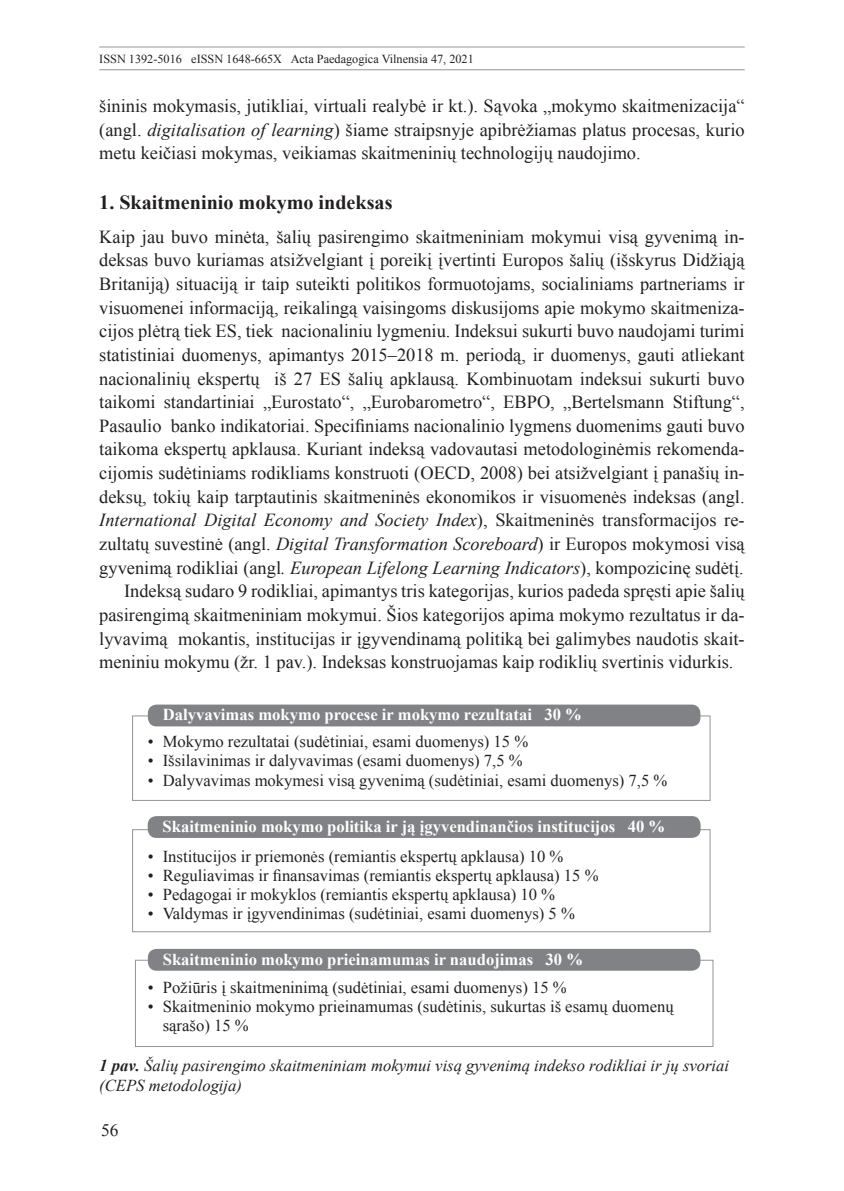
<style>
.page{position:relative;width:844px;height:1191px;background:#fff}
.page>*{position:absolute;margin:0;border:0;box-sizing:border-box;transform-origin:0 0}
.t1{font:700 20.12px "Times New Roman";color:#231f20}
.t2{font:18.38px/23.6px "Times New Roman";color:#231f20;text-align:justify}
.t3{font:italic 18.38px "Times New Roman";color:#231f20}
.t4{font:17.5px "Times New Roman";color:#231f20}
.t5{font:16.62px/19.2px "Times New Roman";color:#231f20}
.t6{font:700 16.62px "Times New Roman";color:#fff}
.t7{font:italic 16.62px/19.2px "Times New Roman";color:#231f20}
.t8{font:12.25px "Times New Roman";color:#231f20}
.s1{font-style:italic}
.s2{font-style:normal}
.s3{font-weight:700}
</style>
<div class="page">
<hr style="left:99px;top:47px;width:645px;height:1px;background:#939598">
<hr style="left:99px;top:69px;width:645px;height:1px;background:#939598">
<div style="left:132px;top:715px;width:578px;height:86px;border:1px solid #939598"></div>
<div style="left:132px;top:829px;width:578px;height:103px;border:1px solid #939598"></div>
<div style="left:135px;top:959px;width:578px;height:88px;border:1px solid #939598"></div>
<div style="left:148px;top:704px;width:552px;height:22px;background:#808285;border-radius:9px"></div>
<div style="left:148px;top:816px;width:552px;height:22px;background:#808285;border-radius:9px"></div>
<div style="left:148px;top:949px;width:552px;height:21px;background:#808285;border-radius:9px"></div>
<p class="t8" style="left:99px;top:51px;width:376px">ISSN 1392-5016 eISSN 1648-665X Acta Paedagogica Vilnensia 47, 2021</p>
<p class="t2" style="left:99px;top:94px;width:646px">šininis mokymasis, jutikliai, virtuali realybė ir kt.). Sąvoka „mokymo skaitmenizacija“ (angl. <span class="s1">digitalisation of learning</span>) šiame straipsnyje apibrėžiamas platus procesas, kurio metu keičiasi mokymas, veikiamas skaitmeninių technologijų naudojimo.</p>
<p class="t1" style="left:99px;top:188px;width:294px">1. Skaitmeninio mokymo indeksas</p>
<p class="t2" style="left:99px;top:224px;width:646px">Kaip jau buvo minėta, šalių pasirengimo skaitmeniniam mokymui visą gyvenimą in-</p>
<p class="t2" style="left:99px;top:248px;width:646px">deksas buvo kuriamas atsižvelgiant į poreikį įvertinti Europos šalių (išskyrus Didžiąją</p>
<p class="t2" style="left:99px;top:272px;width:646px">Britaniją) situaciją ir taip suteikti politikos formuotojams, socialiniams partneriams ir</p>
<p class="t2" style="left:99px;top:295px;width:646px">visuomenei informaciją, reikalingą vaisingoms diskusijoms apie mokymo skaitmeniza-</p>
<p class="t2" style="left:99px;top:319px;width:646px">cijos plėtrą tiek ES, tiek nacionaliniu lygmeniu. Indeksui sukurti buvo naudojami turimi</p>
<p class="t2" style="left:99px;top:342px;width:646px">statistiniai duomenys, apimantys 2015–2018 m. periodą, ir duomenys, gauti atliekant</p>
<p class="t2" style="left:99px;top:366px;width:646px">nacionalinių ekspertų iš 27 ES šalių apklausą. Kombinuotam indeksui sukurti buvo</p>
<p class="t2" style="left:99px;top:390px;width:646px">taikomi standartiniai „Eurostato“, „Eurobarometro“, EBPO, „Bertelsmann Stiftung“,</p>
<p class="t2" style="left:99px;top:413px;width:646px">Pasaulio banko indikatoriai. Specifiniams nacionalinio lygmens duomenims gauti buvo</p>
<p class="t2" style="left:99px;top:437px;width:646px">taikoma ekspertų apklausa. Kuriant indeksą vadovautasi metodologinėmis rekomenda-</p>
<p class="t2" style="left:99px;top:461px;width:646px">cijomis sudėtiniams rodikliams konstruoti (OECD, 2008) bei atsižvelgiant į panašių in-</p>
<p class="t2" style="left:99px;top:484px;width:646px">deksų, tokių kaip tarptautinis skaitmeninės ekonomikos ir visuomenės indeksas (angl.</p>
<p class="t3" style="left:99px;top:507px;width:646px">International Digital Economy and Society Index<span class="s2">), Skaitmeninės transformacijos re-</span></p>
<p class="t2" style="left:99px;top:532px;width:646px">zultatų suvestinė (angl. <span class="s1">Digital Transformation Scoreboard</span>) ir Europos mokymosi visą</p>
<p class="t2" style="left:99px;top:555px;width:645px">gyvenimą rodikliai (angl<span class="s1">. European Lifelong Learning Indicators</span>), kompozicinę sudėtį.</p>
<p class="t2" style="left:124px;top:579px;width:622px">Indeksą sudaro 9 rodikliai, apimantys tris kategorijas, kurios padeda spręsti apie šalių</p>
<p class="t2" style="left:99px;top:602px;width:646px">pasirengimą skaitmeniniam mokymui. Šios kategorijos apima mokymo rezultatus ir da-</p>
<p class="t2" style="left:99px;top:626px;width:646px">lyvavimą mokantis, institucijas ir įgyvendinamą politiką bei galimybes naudotis skait-</p>
<p class="t2" style="left:99px;top:650px;width:635px">meniniu mokymu (žr. 1 pav.). Indeksas konstruojamas kaip rodiklių svertinis vidurkis.</p>
<p class="t6" style="left:163px;top:703px;width:420px">Dalyvavimas mokymo procese ir mokymo rezultatai 30 %</p>
<p class="t5" style="left:148px;top:731px;width:382px">• Mokymo rezultatai (sudėtiniai, esami duomenys) 15 %</p>
<p class="t5" style="left:148px;top:751px;width:376px">• Išsilavinimas ir dalyvavimas (esami duomenys) 7,5 %</p>
<p class="t5" style="left:148px;top:770px;width:521px">• Dalyvavimas mokymesi visą gyvenimą (sudėtiniai, esami duomenys) 7,5 %</p>
<p class="t6" style="left:162px;top:814px;width:504px">Skaitmeninio mokymo politika ir ją įgyvendinančios institucijos 40 %</p>
<p class="t5" style="left:148px;top:846px;width:417px">• Institucijos ir priemonės (remiantis ekspertų apklausa) 10 %</p>
<p class="t5" style="left:148px;top:865px;width:452px">• Reguliavimas ir finansavimas (remiantis ekspertų apklausa) 15 %</p>
<p class="t5" style="left:148px;top:884px;width:408px">• Pedagogai ir mokyklos (remiantis ekspertų apklausa) 10 %</p>
<p class="t5" style="left:148px;top:904px;width:428px">• Valdymas ir įgyvendinimas (sudėtiniai, esami duomenys) 5 %</p>
<p class="t6" style="left:163px;top:947px;width:421px">Skaitmeninio mokymo prieinamumas ir naudojimas 30 %</p>
<p class="t5" style="left:148px;top:977px;width:420px">• Požiūris į skaitmeninimą (sudėtiniai, esami duomenys) 15 %</p>
<p class="t5" style="left:163px;top:996px;width:512px;text-indent:-15px">• Skaitmeninio mokymo prieinamumas (sudėtinis, sukurtas iš esamų duomenų sąrašo) 15 %</p>
<p class="t7" style="left:99px;top:1056px;width:631px"><span class="s3">1 pav.</span> Šalių pasirengimo skaitmeniniam mokymui visą gyvenimą indekso rodikliai ir jų svoriai (CEPS metodologija)</p>
<p class="t4" style="left:101px;top:1118px;width:19px">56</p>
</div>
